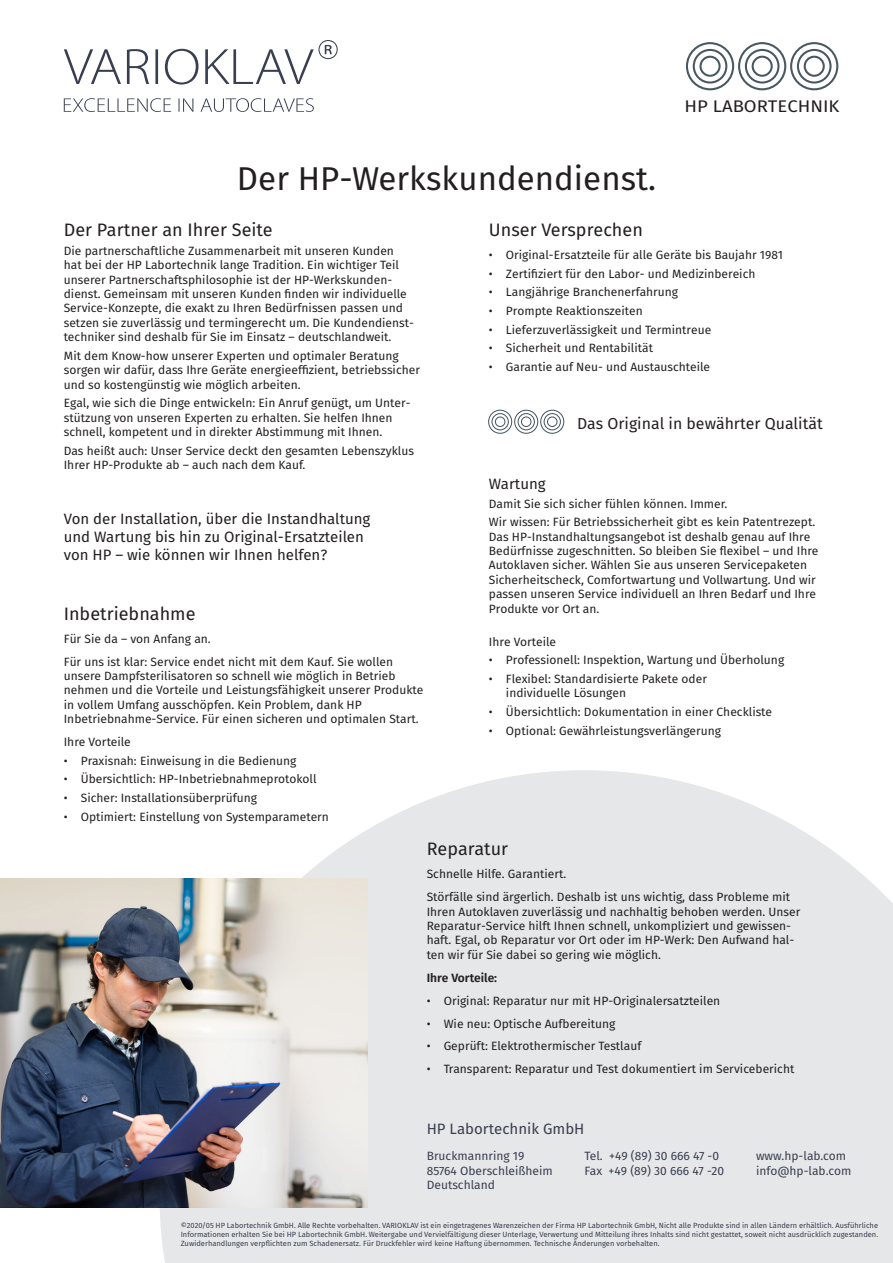
<style>
.page{position:relative;width:893px;height:1263px;background:#fff}
.page>*{position:absolute;margin:0;border:0;box-sizing:border-box;transform-origin:0 0}
.t1{font:33px "Fira Sans";color:#231f20}
.t2{font:18px "Fira Sans";color:#231f20}
.t3{font:16.8px "Fira Sans";color:#231f20;scale:1.1 1}
.t4{font:15.9px "Fira Sans";color:#231f20}
.t5{font:15px/18px "Fira Sans";color:#231f20}
.t6{font:15px "Fira Sans";color:#393f50}
.t7{font:12px/14.4px "Fira Sans";color:#231f20}
.Footer_links_grün_no{font:12px "Fira Sans";color:#393f50}
.t8{font:600 12px "Fira Sans";color:#231f20}
.Footer_links_grün_no-2{font:7.5px/9px "Fira Sans";color:#393f50;text-align:justify}
</style>
<div class="page">
<svg style="left:159px;top:770px;width:734px;height:493px;background:#e9eaeb"></svg>
<img style="left:0;top:879px;width:368px;height:328px">
<div style="left:804px;top:56px;width:21px;height:21px;border:2px solid #485860;border-radius:50%"></div>
<div style="left:797px;top:49px;width:34px;height:35px;border:2px solid #485860;border-radius:50%"></div>
<div style="left:790px;top:42px;width:48px;height:48px;border:2px solid #485860;border-radius:50%"></div>
<div style="left:752px;top:56px;width:21px;height:21px;border:2px solid #485860;border-radius:50%"></div>
<div style="left:745px;top:49px;width:34px;height:35px;border:2px solid #485860;border-radius:50%"></div>
<div style="left:738px;top:42px;width:48px;height:48px;border:2px solid #485860;border-radius:50%"></div>
<div style="left:699px;top:56px;width:22px;height:21px;border:2px solid #485860;border-radius:50%"></div>
<div style="left:693px;top:49px;width:34px;height:35px;border:2px solid #485860;border-radius:50%"></div>
<div style="left:686px;top:42px;width:48px;height:48px;border:2px solid #485860;border-radius:50%"></div>
<svg style="left:64px;top:40px;width:274px;height:45px"></svg>
<svg style="left:64px;top:98px;width:250px;height:14px"></svg>
<div style="left:547px;top:416px;width:10px;height:11px;border:1px solid #485860;border-radius:50%"></div>
<div style="left:544px;top:413px;width:17px;height:17px;border:1px solid #485860;border-radius:50%"></div>
<div style="left:540px;top:410px;width:24px;height:24px;border:1px solid #485860;border-radius:50%"></div>
<div style="left:521px;top:416px;width:10px;height:11px;border:1px solid #485860;border-radius:50%"></div>
<div style="left:518px;top:413px;width:17px;height:17px;border:1px solid #485860;border-radius:50%"></div>
<div style="left:514px;top:410px;width:24px;height:24px;border:1px solid #485860;border-radius:50%"></div>
<div style="left:495px;top:416px;width:10px;height:11px;border:1px solid #485860;border-radius:50%"></div>
<div style="left:491px;top:413px;width:18px;height:17px;border:1px solid #485860;border-radius:50%"></div>
<div style="left:488px;top:410px;width:24px;height:24px;border:1px solid #485860;border-radius:50%"></div>
<p class="t3" style="left:684px;top:93px;width:142px">HP LABORTECHNIK</p>
<p class="t1" style="left:237px;top:153px;width:421px">Der HP-Werkskundendienst.</p>
<p class="t2" style="left:489px;top:216px;width:155px">Unser Versprechen</p>
<p class="t7" style="left:489px;top:247px;width:296px">• Original-Ersatzteile für alle Geräte bis Baujahr 1981</p>
<p class="t7" style="left:489px;top:266px;width:268px">• Zertifiziert für den Labor- und Medizinbereich</p>
<p class="t7" style="left:489px;top:285px;width:191px">• Langjährige Branchenerfahrung</p>
<p class="t7" style="left:489px;top:303px;width:155px">• Prompte Reaktionszeiten</p>
<p class="t7" style="left:489px;top:322px;width:224px">• Lieferzuverlässigkeit und Termintreue</p>
<p class="t7" style="left:489px;top:341px;width:166px">• Sicherheit und Rentabilität</p>
<p class="t7" style="left:489px;top:359px;width:223px">• Garantie auf Neu- und Austauschteile</p>
<p class="t2" style="left:64px;top:216px;width:211px">Der Partner an Ihrer Seite</p>
<p class="t7" style="left:64px;top:243px;width:352px">Die partnerschaftliche Zusammenarbeit mit unseren Kunden hat bei der HP Labortechnik lange Tradition. Ein wichtiger Teil unserer Partnerschaftsphilosophie ist der HP-Werkskunden&shy;dienst. Gemeinsam mit unseren Kunden finden wir individuelle Service-Konzepte, die exakt zu Ihren Bedürfnissen passen und setzen sie zuverlässig und termingerecht um. Die Kundendienst&shy;techniker sind deshalb für Sie im Einsatz – deutschlandweit.</p>
<p class="t7" style="left:64px;top:348px;width:358px">Mit dem Know-how unserer Experten und optimaler Beratung sorgen wir dafür, dass Ihre Geräte energieeffizient, betriebssicher und so kostengünstig wie möglich arbeiten.</p>
<p class="t7" style="left:64px;top:396px;width:348px">Egal, wie sich die Dinge entwickeln: Ein Anruf genügt, um Unter&shy;stützung von unseren Experten zu erhalten. Sie helfen Ihnen schnell, kompetent und in direkter Abstimmung mit Ihnen.</p>
<p class="t7" style="left:64px;top:443px;width:352px">Das heißt auch: Unser Service deckt den gesamten Lebenszyklus<br>Ihrer HP-Produkte ab – auch nach dem Kauf.</p>
<p class="t4" style="left:577px;top:411px;width:247px">Das Original in bewährter Qualität</p>
<p class="t5" style="left:64px;top:509px;width:308px">Von der Installation, über die Instandhaltung und Wartung bis hin zu Original-Ersatzteilen von HP – wie können wir Ihnen helfen?</p>
<p class="t2" style="left:64px;top:600px;width:133px">Inbetriebnahme</p>
<p class="t7" style="left:64px;top:631px;width:149px">Für Sie da – von Anfang an.</p>
<p class="t7" style="left:64px;top:654px;width:361px">Für uns ist klar: Service endet nicht mit dem Kauf. Sie wollen unsere Dampfsterilisatoren so schnell wie möglich in Betrieb nehmen und die Vorteile und Leistungsfähigkeit unserer Produkte in vollem Umfang ausschöpfen. Kein Problem, dank HP Inbetriebnahme-Service. Für einen sicheren und optimalen Start.</p>
<p class="t7" style="left:64px;top:734px;width:69px">Ihre Vorteile</p>
<p class="t7" style="left:64px;top:753px;width:234px">• Praxisnah: Einweisung in die Bedienung</p>
<p class="t7" style="left:64px;top:772px;width:254px">• Übersichtlich: HP-Inbetriebnahmeprotokoll</p>
<p class="t7" style="left:64px;top:790px;width:195px">• Sicher: Installationsüberprüfung</p>
<p class="t7" style="left:64px;top:809px;width:267px">• Optimiert: Einstellung von Systemparametern</p>
<p class="t5" style="left:489px;top:474px;width:58px">Wartung</p>
<p class="t7" style="left:489px;top:496px;width:240px">Damit Sie sich sicher fühlen können. Immer.</p>
<p class="t7" style="left:489px;top:514px;width:331px">Wir wissen: Für Betriebssicherheit gibt es kein Patentrezept.<br>Das HP-Instandhaltungsangebot ist deshalb genau auf Ihre Bedürfnisse zugeschnitten. So bleiben Sie flexibel – und Ihre Autoklaven sicher. Wählen Sie aus unseren Servicepaketen Sicherheitscheck, Comfortwartung und Vollwartung. Und wir passen unseren Service individuell an Ihren Bedarf und Ihre Produkte vor Ort an.</p>
<p class="t7" style="left:489px;top:634px;width:69px">Ihre Vorteile</p>
<p class="t7" style="left:489px;top:653px;width:297px">• Professionell: Inspektion, Wartung und Überholung</p>
<p class="t7" style="left:506px;top:671px;width:202px;text-indent:-17px">• Flexibel: Standardisierte Pakete oder individuelle Lösungen</p>
<p class="t7" style="left:489px;top:704px;width:285px">• Übersichtlich: Dokumentation in einer Checkliste</p>
<p class="t7" style="left:489px;top:723px;width:234px">• Optional: Gewährleistungsverlängerung</p>
<p class="t2" style="left:427px;top:835px;width:83px">Reparatur</p>
<p class="t7" style="left:427px;top:867px;width:141px">Schnelle Hilfe. Garantiert.</p>
<p class="t7" style="left:427px;top:889px;width:375px">Störfälle sind ärgerlich. Deshalb ist uns wichtig, dass Probleme mit Ihren Autoklaven zuverlässig und nachhaltig behoben werden. Unser Reparatur-Service hilft Ihnen schnell, unkompliziert und gewissen&shy;haft. Egal, ob Reparatur vor Ort oder im HP-Werk: Den Aufwand hal&shy;ten wir für Sie dabei so gering wie möglich.</p>
<p class="t8" style="left:427px;top:968px;width:72px">Ihre Vorteile:</p>
<p class="t7" style="left:427px;top:993px;width:295px">• Original: Reparatur nur mit HP-Originalersatzteilen</p>
<p class="t7" style="left:427px;top:1016px;width:190px">• Wie neu: Optische Aufbereitung</p>
<p class="t7" style="left:427px;top:1039px;width:216px">• Geprüft: Elektrothermischer Testlauf</p>
<p class="t7" style="left:427px;top:1062px;width:369px">• Transparent: Reparatur und Test dokumentiert im Servicebericht</p>
<p class="t6" style="left:427px;top:1117px;width:159px">HP Labortechnik GmbH</p>
<p class="Footer_links_grün_no" style="left:427px;top:1147px;width:99px">Bruckmannring 19</p>
<p class="Footer_links_grün_no" style="left:427px;top:1161px;width:128px">85764 Oberschleißheim</p>
<p class="Footer_links_grün_no" style="left:427px;top:1176px;width:70px">Deutschland</p>
<p class="Footer_links_grün_no" style="left:584px;top:1147px;width:136px">Tel. +49 (89) 30 666 47 -0</p>
<p class="Footer_links_grün_no" style="left:584px;top:1161px;width:141px">Fax +49 (89) 30 666 47 -20</p>
<p class="Footer_links_grün_no" style="left:756px;top:1147px;width:92px">www.hp-lab.com</p>
<p class="Footer_links_grün_no" style="left:756px;top:1161px;width:97px">info@hp-lab.com</p>
<p class="Footer_links_grün_no-2" style="left:181px;top:1221px;width:699px">©2020/05 HP Labortechnik GmbH. Alle Rechte vorbehalten. VARIOKLAV ist ein eingetragenes Warenzeichen der Firma HP Labortechnik GmbH, Nicht alle Produkte sind in allen Ländern erhältlich. Ausführliche Informationen erhalten Sie bei HP Labortechnik GmbH. Weitergabe und Vervielfältigung dieser Unterlage, Verwertung und Mitteilung ihres Inhalts sind nicht gestattet, soweit nicht ausdrücklich zugestanden.<br>Zuwiderhandlungen verpflichten zum Schadenersatz. Für Druckfehler wird keine Haftung übernommen. Technische Änderungen vorbehalten.</p>
</div>
